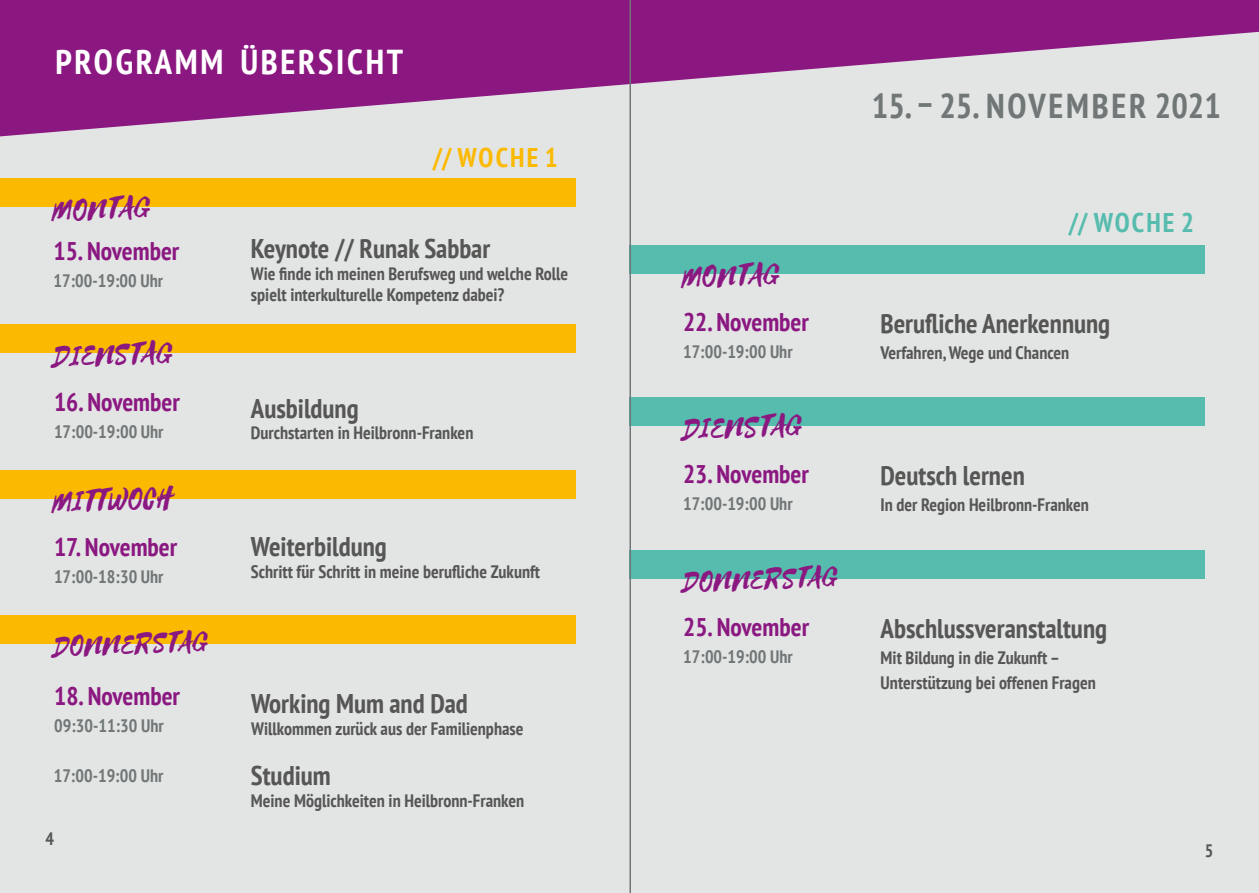
<style>
.page{position:relative;width:1259px;height:893px;background:#e3e5e5}
.page>*{position:absolute;margin:0;border:0;box-sizing:border-box;transform-origin:0 0}
.t1{font:700 condensed 34.5px "PT Sans";letter-spacing:.07em;color:#717676}
.t2{font:700 condensed 34.5px "PT Sans";letter-spacing:.08em;color:#fff}
.t3{font:33px "Selima";color:#8b1881}
.t4{font:31.5px "Selima";color:#8b1881}
.t5{font:700 condensed 27px "PT Sans";color:#565655}
.t6{font:700 condensed 27px "PT Sans";letter-spacing:.08em;color:#fbb900}
.t7{font:700 condensed 27px "PT Sans";letter-spacing:.08em;color:#56bcad}
.t8{font:700 condensed 25.5px "PT Sans";color:#8b1881}
.t9{font:700 condensed 18px/21.6px "PT Sans";color:#565655}
.t10{font:700 condensed 18px "PT Sans";color:#717676}
</style>
<div class="page">
<div style="left:0;top:179px;width:575px;height:28px;background:#fbb900"></div>
<div style="left:0;top:325px;width:575px;height:28px;background:#fbb900"></div>
<div style="left:0;top:470px;width:575px;height:29px;background:#fbb900"></div>
<div style="left:0;top:615px;width:575px;height:29px;background:#fbb900"></div>
<div style="left:629px;top:245px;width:575px;height:29px;background:#56bcad"></div>
<div style="left:629px;top:397px;width:575px;height:29px;background:#56bcad"></div>
<div style="left:630px;top:551px;width:575px;height:28px;background:#56bcad"></div>
<svg style="left:0;top:0;width:1259px;height:136px;fill:#8b1881"></svg>
<hr style="left:629px;top:0;width:2px;height:893px;background:#717676">
<h1 class="t2" style="left:55px;top:39px;width:349px">PROGRAMM ÜBERSICHT</h1>
<h3 class="t6" style="left:433px;top:140px;width:127px">// WOCHE 1</h3>
<h2 class="t3" style="left:52px;top:193px;width:100px;rotate:-2deg">MONTAG</h2>
<h3 class="t8" style="left:54px;top:234px;width:127px">15. November</h3>
<p class="t10" style="left:54px;top:269px;width:111px">17:00-19:00 Uhr</p>
<h2 class="t3" style="left:52px;top:339px;width:122px;rotate:-2deg">DIENSTAG</h2>
<h3 class="t8" style="left:54px;top:385px;width:127px">16. November</h3>
<p class="t10" style="left:54px;top:419px;width:111px">17:00-19:00 Uhr</p>
<h2 class="t3" style="left:52px;top:484px;width:123px;rotate:-2deg">MITTWOCH</h2>
<h3 class="t8" style="left:54px;top:530px;width:125px">17. November</h3>
<p class="t10" style="left:54px;top:565px;width:111px">17:00-18:30 Uhr</p>
<h3 class="t4" style="left:52px;top:630px;width:157px;rotate:-2deg">DONNERSTAG</h3>
<h3 class="t8" style="left:54px;top:680px;width:127px">18. November</h3>
<p class="t10" style="left:54px;top:714px;width:111px">09:30-11:30 Uhr</p>
<p class="t10" style="left:54px;top:764px;width:111px">17:00-19:00 Uhr</p>
<p class="t9" style="left:45px;top:827px;width:10px">4</p>
<h3 class="t5" style="left:251px;top:231px;width:241px">Keynote // Runak Sabbar</h3>
<p class="t9" style="left:251px;top:262px;width:319px">Wie finde ich meinen Berufsweg und welche Rolle spielt interkulturelle Kompetenz dabei?</p>
<h3 class="t5" style="left:251px;top:390px;width:109px">Ausbildung</h3>
<p class="t9" style="left:251px;top:422px;width:224px">Durchstarten in Heilbronn-Franken</p>
<h3 class="t5" style="left:251px;top:529px;width:137px">Weiterbildung</h3>
<p class="t9" style="left:251px;top:560px;width:291px">Schritt für Schritt in meine berufliche Zukunft</p>
<h3 class="t5" style="left:251px;top:686px;width:218px">Working Mum and Dad</h3>
<p class="t9" style="left:251px;top:718px;width:274px">Willkommen zurück aus der Familienphase</p>
<h3 class="t5" style="left:251px;top:758px;width:81px">Studium</h3>
<p class="t9" style="left:251px;top:790px;width:275px">Meine Möglichkeiten in Heilbronn-Franken</p>
<h1 class="t1" style="left:872px;top:83px;width:350px">15. – 25. NOVEMBER 2021</h1>
<h2 class="t3" style="left:682px;top:259px;width:100px;rotate:-2deg">MONTAG</h2>
<h3 class="t8" style="left:683px;top:305px;width:127px">22. November</h3>
<p class="t10" style="left:683px;top:340px;width:111px">17:00-19:00 Uhr</p>
<h2 class="t3" style="left:682px;top:411px;width:122px;rotate:-2deg">DIENSTAG</h2>
<h3 class="t8" style="left:683px;top:457px;width:127px">23. November</h3>
<p class="t10" style="left:683px;top:492px;width:111px">17:00-19:00 Uhr</p>
<h3 class="t4" style="left:682px;top:565px;width:157px;rotate:-2deg">DONNERSTAG</h3>
<h3 class="t8" style="left:683px;top:610px;width:127px">25. November</h3>
<p class="t10" style="left:683px;top:645px;width:111px">17:00-19:00 Uhr</p>
<h3 class="t7" style="left:1069px;top:204px;width:127px">// WOCHE 2</h3>
<h3 class="t5" style="left:880px;top:306px;width:231px">Berufliche Anerkennung</h3>
<p class="t9" style="left:880px;top:341px;width:190px">Verfahren, Wege und Chancen</p>
<h3 class="t5" style="left:880px;top:458px;width:146px">Deutsch lernen</h3>
<p class="t9" style="left:880px;top:493px;width:210px">In der Region Heilbronn-Franken</p>
<h3 class="t5" style="left:880px;top:611px;width:228px">Abschlussveranstaltung</h3>
<p class="t9" style="left:880px;top:645px;width:217px;line-height:25.5px">Mit Bildung in die Zukunft –<br>Unterstützung bei offenen Fragen</p>
<p class="t9" style="left:1205px;top:840px;width:10px">5</p>
</div>
